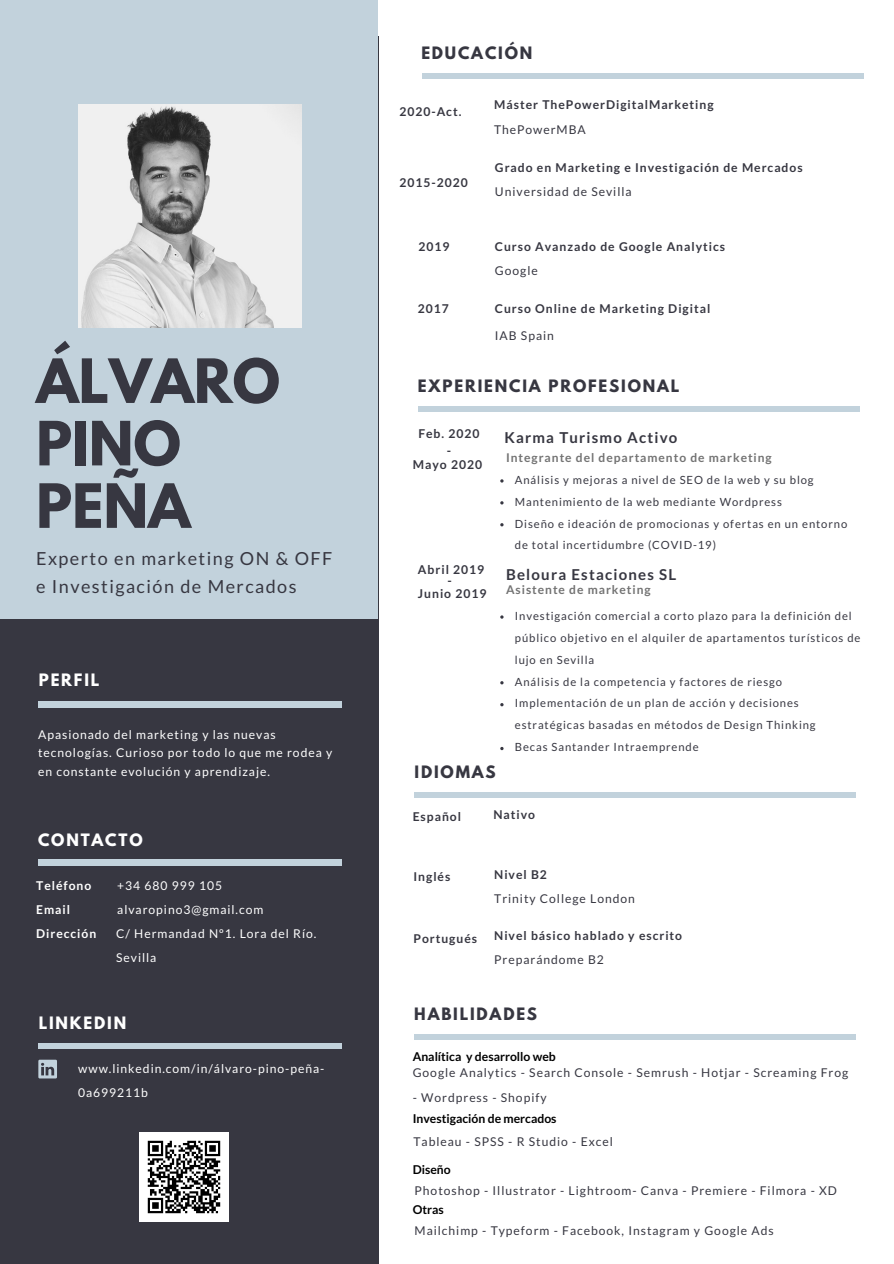
<style>
.page{position:relative;width:894px;height:1264px;background:#fff}
.page>*{position:absolute;margin:0;border:0;box-sizing:border-box;transform-origin:0 0}
.t1{font:700 54px/62.4px "League Spartan";color:#373741}
.t2{font:18px/28.5px "Lato";letter-spacing:.08em;color:#373741}
.t3{font:700 15.15px "League Spartan";letter-spacing:.12em;color:#373741}
.t4{font:700 15.15px "League Spartan";letter-spacing:.12em;color:#fff}
.t5{font:700 15px "Lato";letter-spacing:.08em;color:#373741}
.t6{font:12.15px "Lato";letter-spacing:.08em;color:#373741}
.t7{font:700 12.15px/24px "Lato";letter-spacing:.08em;color:#373741}
.t8{font:12.15px/24.2px "Lato";letter-spacing:.08em;color:#fff}
.t9{font:700 12.15px "Lato";color:#000}
.t10{font:700 12.15px/24.2px "Lato";letter-spacing:.08em;color:#fff}
.t11{font:700 12px "Lato";letter-spacing:.08em;color:#737373}
.t12{font:11.25px/21.9px "Lato";letter-spacing:.08em;color:#373741}
</style>
<div class="page">
<div style="left:0;top:36px;width:378px;height:1227px;background:#373741"></div>
<div style="left:39px;top:701px;width:303px;height:6px;background:#c2d2dc"></div>
<div style="left:0;top:0;width:377px;height:618px;background:#c2d2dc"></div>
<img style="left:78px;top:105px;width:223px;height:223px">
<div style="left:38px;top:860px;width:303px;height:5px;background:#c2d2dc"></div>
<div style="left:39px;top:1043px;width:303px;height:5px;background:#c2d2dc"></div>
<div style="left:421px;top:73px;width:442px;height:6px;background:#c2d2dc"></div>
<div style="left:418px;top:406px;width:441px;height:6px;background:#c2d2dc"></div>
<div style="left:414px;top:792px;width:442px;height:5px;background:#c2d2dc"></div>
<div style="left:414px;top:1034px;width:441px;height:5px;background:#c2d2dc"></div>
<svg style="left:38px;top:1059px;width:19px;height:19px"></svg>
<img style="left:139px;top:1132px;width:89px;height:89px">
<h1 class="t1" style="left:36px;top:357px;width:245px">ÁLVARO<br>PINO<br>PEÑA</h1>
<h2 class="t2" style="left:36px;top:543px;width:297px">Experto en marketing ON &amp; OFF e Investigación de Mercados</h2>
<h3 class="t4" style="left:39px;top:672px;width:62px">PERFIL</h3>
<p class="t8" style="left:38px;top:724px;width:295px;line-height:18.6px">Apasionado del marketing y las nuevas tecnologías. Curioso por todo lo que me rodea y en constante evolución y aprendizaje.</p>
<h3 class="t4" style="left:38px;top:832px;width:106px">CONTACTO</h3>
<p class="t10" style="left:36px;top:872px;width:62px">Teléfono<br>Email<br>Dirección</p>
<p class="t8" style="left:117px;top:872px;width:148px">+34 680 999 105 alvaropino3@gmail.com</p>
<p class="t8" style="left:116px;top:921px;width:202px">C/ Hermandad Nº1. Lora del Río.<br>Sevilla</p>
<h3 class="t4" style="left:39px;top:1015px;width:89px">LINKEDIN</h3>
<p class="t8" style="left:78px;top:1056px;width:248px">www.linkedin.com/in/álvaro-pino-peña-<br>0a699211b</p>
<h3 class="t3" style="left:421px;top:46px;width:112px">EDUCACIÓN</h3>
<p class="t7" style="left:399px;top:100px;width:63px">2020-Act.</p>
<p class="t7" style="left:399px;top:170px;width:70px">2015-2020</p>
<p class="t7" style="left:494px;top:93px;width:221px">Máster ThePowerDigitalMarketing</p>
<p class="t6" style="left:494px;top:122px;width:93px">ThePowerMBA</p>
<p class="t7" style="left:495px;top:155px;width:309px">Grado en Marketing e Investigación de Mercados</p>
<p class="t6" style="left:495px;top:184px;width:138px">Universidad de Sevilla</p>
<p class="t7" style="left:418px;top:234px;width:32px">2019</p>
<p class="t7" style="left:495px;top:234px;width:231px">Curso Avanzado de Google Analytics</p>
<p class="t6" style="left:495px;top:262px;width:44px">Google</p>
<p class="t7" style="left:417px;top:296px;width:32px">2017</p>
<p class="t7" style="left:495px;top:296px;width:217px">Curso Online de Marketing Digital</p>
<p class="t6" style="left:495px;top:328px;width:60px">IAB Spain</p>
<h3 class="t3" style="left:418px;top:378px;width:263px">EXPERIENCIA PROFESIONAL</h3>
<p class="t7" style="left:418px;top:421px;width:63px">Feb. 2020</p>
<p class="t7" style="left:412px;top:443px;width:71px;line-height:14.1px;text-align:center">-<br>Mayo 2020</p>
<h3 class="t5" style="left:504px;top:428px;width:175px">Karma Turismo Activo</h3>
<p class="t11" style="left:506px;top:450px;width:267px">Integrante del departamento de marketing</p>
<p class="t12" style="left:514px;top:468px;width:334px">Análisis y mejoras a nivel de SEO de la web y su blog Mantenimiento de la web mediante Wordpress<br>Diseño e ideación de promocionas y ofertas en un entorno de total incertidumbre (COVID-19)</p>
<p class="t7" style="left:418px;top:557px;width:70px">Abril 2019<br>Junio 2019</p>
<h3 class="t5" style="left:506px;top:564px;width:172px">Beloura Estaciones SL</h3>
<p class="t12" style="left:514px;top:604px;width:347px">Investigación comercial a corto plazo para la definición del público objetivo en el alquiler de apartamentos turísticos de lujo en Sevilla<br>Análisis de la competencia y factores de riesgo Implementación de un plan de acción y decisiones estratégicas basadas en métodos de Design Thinking<br>Becas Santander Intraemprende</p>
<p class="t7" style="left:447px;top:568px;width:6px">-</p>
<p class="t11" style="left:506px;top:582px;width:146px">Asistente de marketing</p>
<h3 class="t3" style="left:414px;top:764px;width:83px">IDIOMAS</h3>
<p class="t7" style="left:412px;top:804px;width:50px">Español</p>
<p class="t7" style="left:493px;top:802px;width:43px">Nativo</p>
<p class="t7" style="left:413px;top:864px;width:38px">Inglés</p>
<p class="t7" style="left:494px;top:862px;width:54px">Nivel B2</p>
<p class="t6" style="left:494px;top:891px;width:142px">Trinity College London</p>
<p class="t7" style="left:413px;top:926px;width:65px">Portugués</p>
<p class="t7" style="left:494px;top:923px;width:189px">Nivel básico hablado y escrito</p>
<p class="t6" style="left:494px;top:952px;width:111px">Preparándome B2</p>
<h3 class="t3" style="left:414px;top:1006px;width:124px">HABILIDADES</h3>
<p class="t9" style="left:412px;top:1048px;width:144px">Analítica y desarrollo web</p>
<p class="t6" style="left:412px;top:1065px;width:437px">Google Analytics - Search Console - Semrush - Hotjar - Screaming Frog</p>
<p class="t6" style="left:412px;top:1089px;width:135px">- Wordpress - Shopify</p>
<p class="t9" style="left:412px;top:1111px;width:145px">Investigación de mercados</p>
<p class="t6" style="left:413px;top:1134px;width:201px">Tableau - SPSS - R Studio - Excel</p>
<p class="t9" style="left:412px;top:1162px;width:40px">Diseño</p>
<p class="t6" style="left:414px;top:1182px;width:424px">Photoshop - Illustrator - Lightroom- Canva - Premiere - Filmora - XD</p>
<p class="t9" style="left:412px;top:1202px;width:33px">Otras</p>
<p class="t6" style="left:414px;top:1223px;width:360px">Mailchimp - Typeform - Facebook, Instagram y Google Ads</p>
</div>
